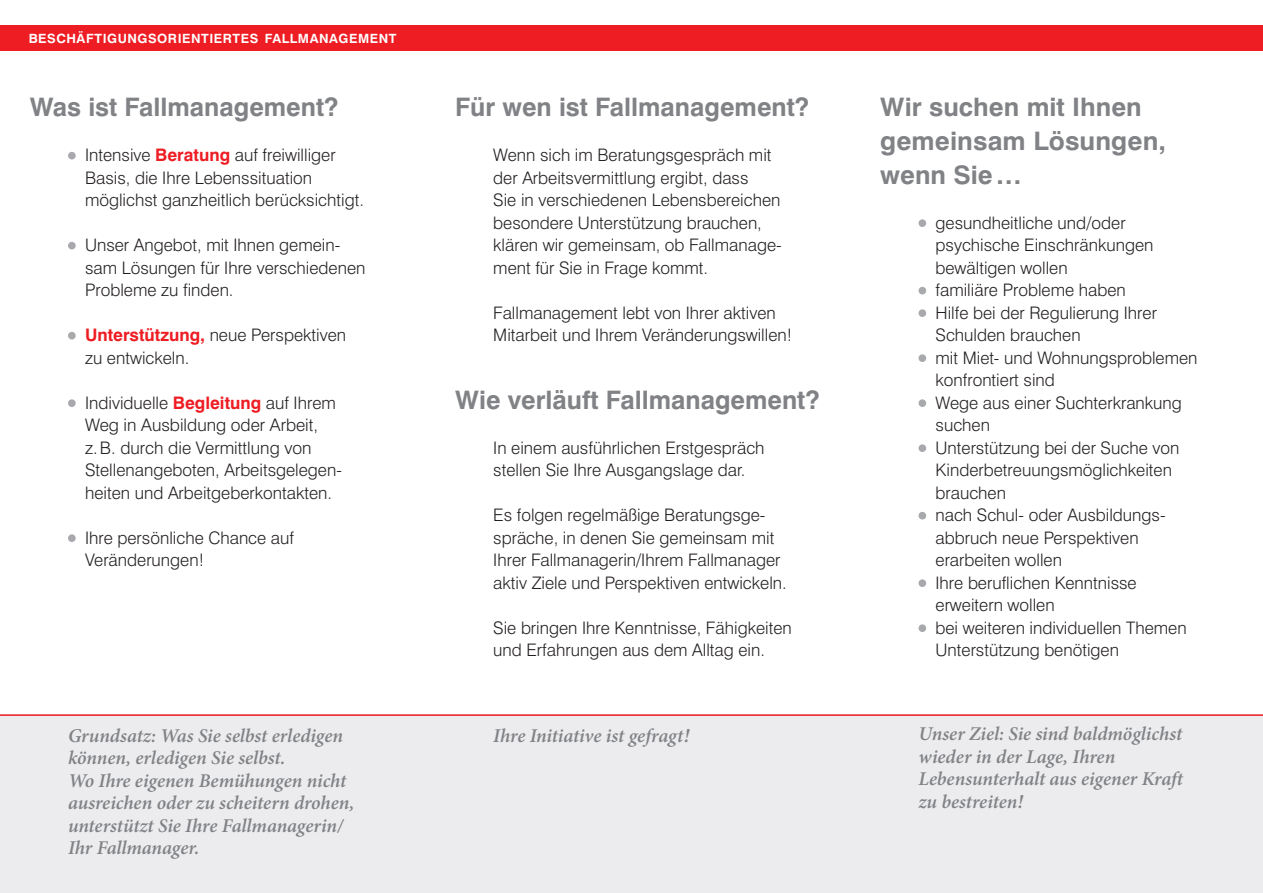
<style>
.page{position:relative;width:1263px;height:893px;background:#fff}
.page>*{position:absolute;margin:0;border:0;box-sizing:border-box;transform-origin:0 0}
.t1{font:700 25.5px/33.8px "Swiss 721 BT";color:#808285}
.t2{font:italic 600 19.5px/22.5px "Minion Pro";letter-spacing:-.005em;color:#808285}
.t3{font:300 17.25px/22.5px "Swiss 721 BT";color:#231f20}
.t4{font:700 12.75px "Swiss 721 BT";letter-spacing:.04em;color:#fff}
.s1{font-weight:700;color:#ee1d23}
</style>
<div class="page">
<div style="left:0;top:714px;width:1263px;height:179px;background:#ececee"></div>
<div style="left:0;top:26px;width:425px;height:25px;background:#ee1d23"></div>
<div style="left:425px;top:26px;width:838px;height:25px;background:#ee1d23"></div>
<div style="left:68px;top:152px;width:8px;height:7px;background:#a8a9ad;border-radius:50%"></div>
<div style="left:68px;top:242px;width:8px;height:7px;background:#a8a9ad;border-radius:50%"></div>
<div style="left:68px;top:332px;width:8px;height:7px;background:#a8a9ad;border-radius:50%"></div>
<div style="left:68px;top:399px;width:8px;height:8px;background:#a8a9ad;border-radius:50%"></div>
<div style="left:68px;top:534px;width:8px;height:8px;background:#a8a9ad;border-radius:50%"></div>
<div style="left:918px;top:219px;width:8px;height:8px;background:#a8a9ad;border-radius:50%"></div>
<div style="left:918px;top:287px;width:8px;height:7px;background:#a8a9ad;border-radius:50%"></div>
<div style="left:918px;top:309px;width:8px;height:8px;background:#a8a9ad;border-radius:50%"></div>
<div style="left:918px;top:354px;width:8px;height:8px;background:#a8a9ad;border-radius:50%"></div>
<div style="left:918px;top:399px;width:8px;height:8px;background:#a8a9ad;border-radius:50%"></div>
<div style="left:918px;top:444px;width:8px;height:8px;background:#a8a9ad;border-radius:50%"></div>
<div style="left:918px;top:512px;width:8px;height:7px;background:#a8a9ad;border-radius:50%"></div>
<div style="left:918px;top:579px;width:8px;height:8px;background:#a8a9ad;border-radius:50%"></div>
<div style="left:918px;top:624px;width:8px;height:8px;background:#a8a9ad;border-radius:50%"></div>
<hr style="left:0;top:714px;width:1263px;height:2px;background:#ee1d23">
<p class="t4" style="left:29px;top:30px;width:369px">Beschäftigungsorientiertes Fallmanagement</p>
<h1 class="t1" style="left:30px;top:90px;width:310px">Was ist Fallmanagement?</h1>
<p class="t3" style="left:85px;top:144px;width:280px">Intensive <span class="s1">Beratung</span> auf freiwilliger<br>Basis, die Ihre Lebenssituation möglichst ganzheitlich berücksichtigt.</p>
<p class="t3" style="left:85px;top:234px;width:282px">Unser Angebot, mit Ihnen gemein&shy;sam Lösungen für Ihre verschiedenen<br>Probleme zu finden.</p>
<p class="t3" style="left:85px;top:324px;width:263px"><span class="s1">Unterstützung,</span> neue Perspektiven zu entwickeln.</p>
<p class="t3" style="left:85px;top:391px;width:258px">Individuelle <span class="s1">Begleitung</span> auf Ihrem Weg in Ausbildung oder Arbeit, z.B. durch die Vermittlung von Stellenangeboten, Arbeitsgelegen&shy;heiten und Arbeitgeberkontakten.</p>
<p class="t3" style="left:85px;top:526px;width:211px">Ihre persönliche Chance auf<br>Veränderungen!</p>
<h1 class="t1" style="left:455px;top:90px;width:356px">Für wen ist Fallmanagement?</h1>
<p class="t3" style="left:493px;top:144px;width:290px">Wenn sich im Beratungsgespräch mit der Arbeitsvermittlung ergibt, dass<br>Sie in verschiedenen Lebensbereichen besondere Unterstützung brauchen, klären wir gemeinsam, ob Fallmanage&shy;ment für Sie in Frage kommt.</p>
<p class="t3" style="left:493px;top:301px;width:300px">Fallmanagement lebt von Ihrer aktiven<br>Mitarbeit und Ihrem Veränderungswillen!</p>
<h1 class="t1" style="left:455px;top:382px;width:366px">Wie verläuft Fallmanagement?</h1>
<p class="t3" style="left:493px;top:436px;width:273px">In einem ausführlichen Erstgespräch stellen Sie Ihre Ausgangslage dar.</p>
<p class="t3" style="left:493px;top:504px;width:295px">Es folgen regelmäßige Beratungsge&shy;spräche, in denen Sie gemeinsam mit Ihrer Fallmanagerin/Ihrem Fallmanager aktiv Ziele und Perspektiven entwickeln.</p>
<p class="t3" style="left:493px;top:616px;width:300px">Sie bringen Ihre Kenntnisse, Fähigkeiten und Erfahrungen aus dem Alltag ein.</p>
<p class="t2" style="left:68px;top:724px;width:288px">Grundsatz: Was Sie selbst erledigen können, erledigen Sie selbst.<br>Wo Ihre eigenen Bemühungen nicht ausreichen oder zu scheitern drohen, unterstützt Sie Ihre Fallmanagerin/<br>Ihr Fallmanager.</p>
<p class="t2" style="left:493px;top:724px;width:198px">Ihre Initiative ist gefragt!</p>
<h1 class="t1" style="left:880px;top:90px;width:287px">Wir suchen mit I hnen gemeinsam Lösungen, wenn Sie…</h1>
<p class="t3" style="left:935px;top:211px;width:264px">gesundheitliche und/oder psychische Einschränkungen bewältigen wollen<br>familiäre Probleme haben<br>Hilfe bei der Regulierung Ihrer<br>Schulden brauchen<br>mit Miet- und Wohnungsproblemen konfrontiert sind<br>Wege aus einer Suchterkrankung suchen<br>Unterstützung bei der Suche von<br>Kinderbetreuungsmöglichkeiten brauchen<br>nach Schul- oder Ausbildungs&shy;abbruch neue Perspektiven erarbeiten wollen<br>Ihre beruflichen Kenntnisse erweitern wollen<br>bei weiteren individuellen Themen<br>Unterstützung benötigen</p>
<p class="t2" style="left:918px;top:723px;width:266px">Unser Ziel: Sie sind baldmöglichst wieder in der Lage, Ihren<br>Lebensunterhalt aus eigener Kraft zu bestreiten!</p>
</div>
